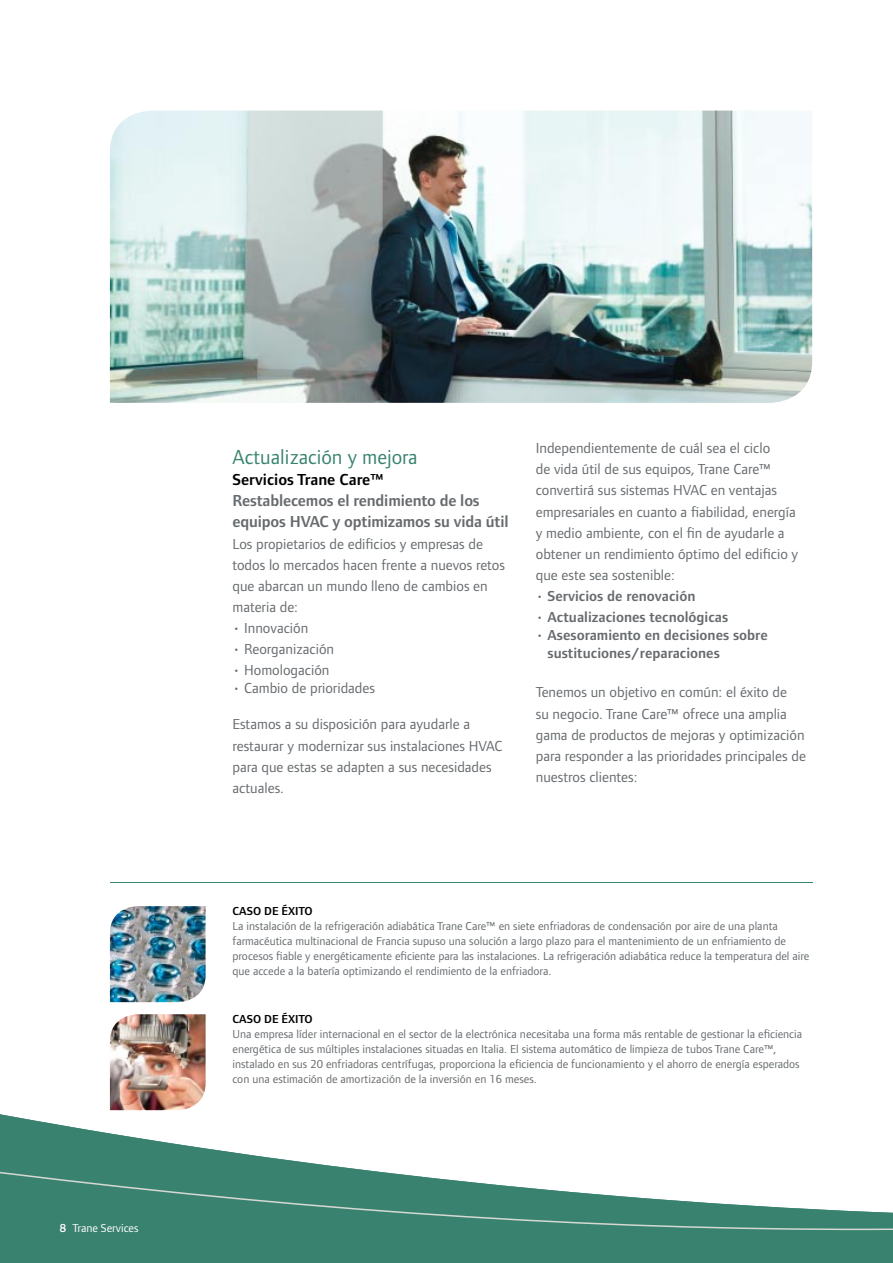
<style>
.page{position:relative;width:893px;height:1263px;background:#fff}
.page>*{position:absolute;margin:0;border:0;box-sizing:border-box;transform-origin:0 0}
.t1{font:21px "Foundry Form Sans";color:#398371}
.t2{font:600 16.5px/21.3px "Foundry Form Sans";letter-spacing:-.01em;color:#666b6e}
.t3{font:600 16.5px "Foundry Form Sans";color:#000}
.t4{font:15px/21.3px "Foundry Form Sans";color:#666b6e}
.t5{font:600 15px/18px "Foundry Form Sans";color:#666b6e}
.t6{font:12px/15px "Foundry Form Sans";color:#666b6e}
.t7{font:600 12px "Foundry Form Sans";color:#000}
.t8{font:12px "Foundry Form Sans";color:#fff}
.s1{font-weight:600}
.s2{font-weight:400}
</style>
<div class="page">
<img style="left:110px;top:111px;width:702px;height:292px">
<img style="left:0;top:1114px;width:893px;height:149px">
<svg style="left:0;top:1139px;width:893px;height:92px;fill:#3a8270"></svg>
<img style="left:110px;top:906px;width:96px;height:96px">
<img style="left:110px;top:1014px;width:96px;height:96px">
<hr style="left:110px;top:882px;width:702px;height:1px;background:#398371">
<p class="t8" style="left:60px;top:1220px;width:81px"><span class="s1">8</span> Trane Services</p>
<h1 class="t1" style="left:232px;top:444px;width:187px">Actualización y mejora</h1>
<h2 class="t3" style="left:232px;top:470px;width:153px">Servicios Trane Care™</h2>
<h2 class="t2" style="left:232px;top:490px;width:278px">Restablecemos el rendimiento de los equipos HVAC y optimizamos su vida útil</h2>
<p class="t4" style="left:232px;top:533px;width:274px">Los propietarios de edificios y empresas de todos lo mercados hacen frente a nuevos retos que abarcan un mundo lleno de cambios en materia de:</p>
<p class="t4" style="left:232px;top:618px;width:77px">• Innovación</p>
<p class="t4" style="left:232px;top:639px;width:103px">• Reorganización</p>
<p class="t4" style="left:232px;top:660px;width:98px">• Homologación</p>
<p class="t4" style="left:232px;top:678px;width:144px">• Cambio de prioridades</p>
<p class="t4" style="left:232px;top:714px;width:272px">Estamos a su disposición para ayudarle a restaurar y modernizar sus instalaciones HVAC para que estas se adapten a sus necesidades actuales.</p>
<p class="t4" style="left:536px;top:437px;width:264px">Independientemente de cuál sea el ciclo<br>de vida útil de sus equipos, Trane Care™ convertirá sus sistemas HVAC en ventajas empresariales en cuanto a fiabilidad, energía y medio ambiente, con el fin de ayudarle a obtener un rendimiento óptimo del edificio y que este sea sostenible:</p>
<p class="t5" style="left:536px;top:588px;width:161px"><span class="s2">•</span> Servicios de renovación</p>
<p class="t5" style="left:536px;top:609px;width:194px"><span class="s2">•</span> Actualizaciones tecnológicas</p>
<p class="t5" style="left:547px;top:627px;width:222px;text-indent:-12px"><span class="s2">•</span> Asesoramiento en decisiones sobre sustituciones/reparaciones</p>
<p class="t4" style="left:536px;top:682px;width:272px">Tenemos un objetivo en común: el éxito de<br>su negocio. Trane Care™ ofrece una amplia gama de productos de mejoras y optimización para responder a las prioridades principales de nuestros clientes:</p>
<p class="t7" style="left:232px;top:904px;width:82px">CASO DE ÉXITO</p>
<p class="t6" style="left:232px;top:919px;width:578px">La instalación de la refrigeración adiabática Trane Care™ en siete enfriadoras de condensación por aire de una planta farmacéutica multinacional de Francia supuso una solución a largo plazo para el mantenimiento de un enfriamiento de procesos fiable y energéticamente eficiente para las instalaciones. La refrigeración adiabática reduce la temperatura del aire que accede a la batería optimizando el rendimiento de la enfriadora.</p>
<p class="t7" style="left:232px;top:1012px;width:82px">CASO DE ÉXITO</p>
<p class="t6" style="left:232px;top:1027px;width:571px">Una empresa líder internacional en el sector de la electrónica necesitaba una forma más rentable de gestionar la eficiencia energética de sus múltiples instalaciones situadas en Italia. El sistema automático de limpieza de tubos Trane Care™, instalado en sus 20 enfriadoras centrífugas, proporciona la eficiencia de funcionamiento y el ahorro de energía esperados con una estimación de amortización de la inversión en 16 meses.</p>
</div>
